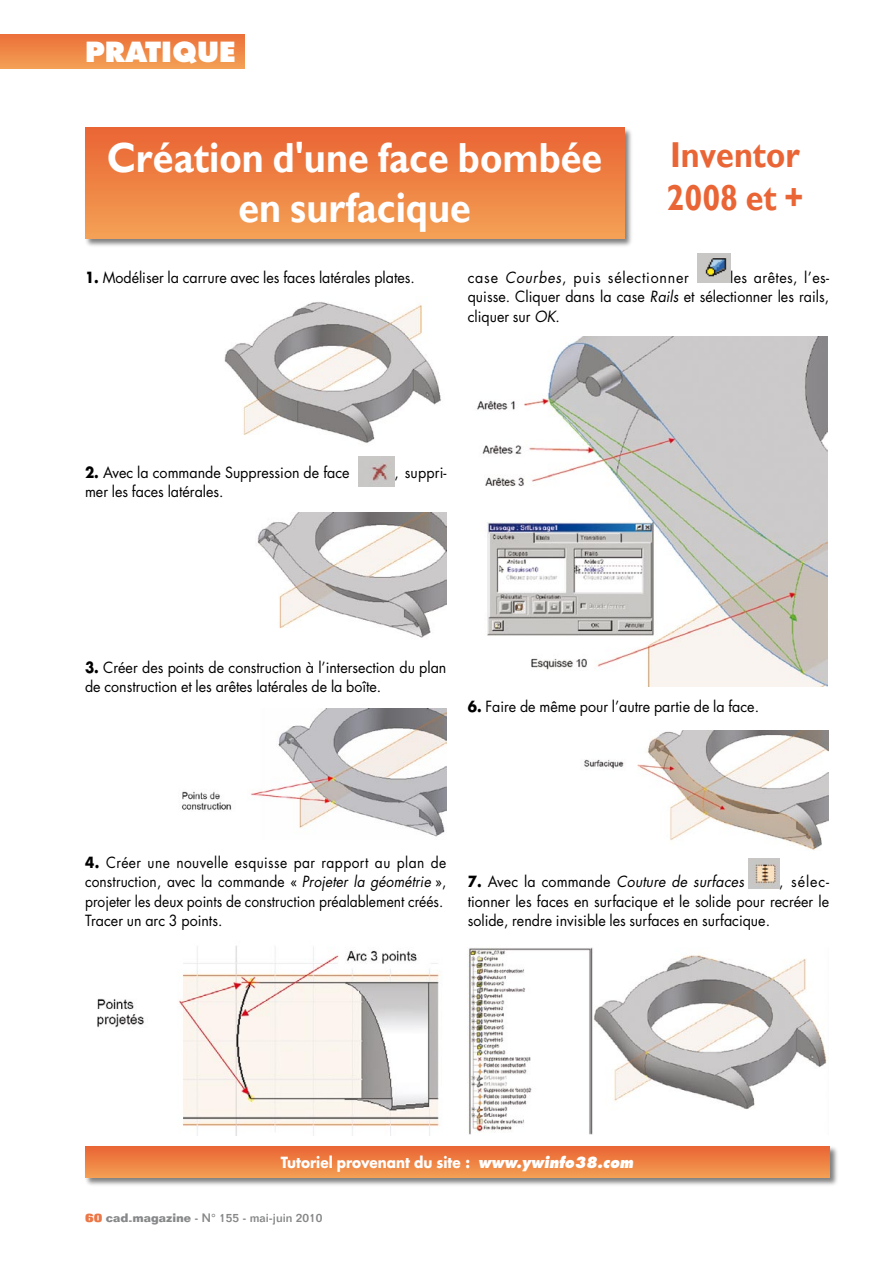
<style>
.page{position:relative;width:893px;height:1263px;background:#fff}
.page>*{position:absolute;margin:0;border:0;box-sizing:border-box;transform-origin:0 0}
.t1{font:700 42px/50.4px "Gill Sans";color:#fff;text-align:center;scale:.9 1}
.t2{font:700 36px/43.2px "Gill Sans";color:#ea6535;scale:.9 1}
.t3{font:800 27px "Futura";color:#fff}
.t4{font:15px/19.5px "Futura";color:#000;text-align:justify;scale:.95 1}
.t5{font:15px/19.5px "Futura";color:#000;scale:.92 1}
.t6{font:700 15px "Futura";color:#fff;scale:.91 1}
.t7{font:italic 15px "Futura";letter-spacing:.01em;color:#000;scale:.95 1}
.t8{font:15px "Futura";letter-spacing:.05em;color:#000;scale:.95 1}
.t9{font:500 12px "Folio";color:#878889}
.s1{font-weight:700}
.s2{font-style:italic}
.s3{font-weight:700;font-style:normal}
.s4{font-style:normal}
.s5{font-weight:800;font-style:italic}
.s6{font-weight:800;color:#ec7746}
</style>
<div class="page">
<svg style="left:0;top:34px;width:244px;height:35px;background:#ef8846"></svg>
<div style="left:84px;top:126px;width:550px;height:122px;background:#000;opacity:.5"></div>
<div style="left:85px;top:128px;width:539px;height:110px;background:linear-gradient(to bottom,#ea6433,#f4a054)"></div>
<img style="left:224px;top:302px;width:217px;height:141px">
<img style="left:358px;top:456px;width:36px;height:30px">
<img style="left:257px;top:512px;width:189px;height:126px">
<img style="left:181px;top:708px;width:265px;height:129px">
<img style="left:97px;top:945px;width:344px;height:190px">
<img style="left:697px;top:253px;width:33px;height:30px">
<img style="left:476px;top:337px;width:351px;height:349px">
<img style="left:584px;top:731px;width:245px;height:119px">
<img style="left:468px;top:948px;width:359px;height:186px">
<img style="left:748px;top:858px;width:31px;height:30px">
<div style="left:84px;top:1144px;width:755px;height:44px;background:#000;opacity:.5"></div>
<div style="left:85px;top:1146px;width:744px;height:32px;background:linear-gradient(to bottom,#e96433,#f39e53)"></div>
<h3 class="t3" style="left:85px;top:35px;width:152px">PRATIQUE</h3>
<h1 class="t1" style="left:107px;top:133px;width:552px">Création d'une face bombée en surfacique</h1>
<h2 class="t2" style="left:667px;top:133px;width:153px">Inventor<br>2008 et +</h2>
<p class="t4" style="left:85px;top:267px;width:349px"><span class="s1">1.</span> Modéliser la carrure avec les faces latérales plates.</p>
<p class="t8" style="left:468px;top:267px;width:234px">case <span class="s2">Courbes</span>, puis sélectionner</p>
<p class="t4" style="left:468px;top:267px;width:382px;text-indent:262px">les arêtes, l’es&shy;quisse. Cliquer dans la case <span class="s2">Rails</span> et sélectionner les rails, cliquer sur <span class="s2">Ok</span>.</p>
<p class="t4" style="left:85px;top:462px;width:280px"><span class="s1">2.</span> Avec la commande Suppression de face</p>
<p class="t4" style="left:394px;top:462px;width:56px">, suppri-</p>
<p class="t4" style="left:85px;top:482px;width:147px">mer les faces latérales.</p>
<p class="t4" style="left:85px;top:657px;width:382px"><span class="s1">3.</span> Créer des points de construction à l’intersection du plan de construction et les arêtes latérales de la boîte.</p>
<p class="t4" style="left:468px;top:696px;width:308px"><span class="s1">6.</span> Faire de même pour l’autre partie de la face.</p>
<p class="t5" style="left:85px;top:852px;width:394px"><span class="s1">4.</span> Créer une nouvelle esquisse par rapport au plan de construction, avec la commande « <span class="s2">Projeter la géométrie</span> », projeter les deux points de construction préalablement créés.<br>Tracer un arc 3 points.</p>
<p class="t7" style="left:468px;top:872px;width:292px"><span class="s3">7.</span> <span class="s4">Avec la commande</span> Couture de surfaces</p>
<p class="t4" style="left:468px;top:872px;width:382px;text-indent:311px">, sélec&shy;tionner les faces en surfacique et le solide pour recréer le solide, rendre invisible les surfaces en surfacique.</p>
<p class="t6" style="left:281px;top:1152px;width:389px">Tutoriel provenant du site : <span class="s5">www.ywinfo38.com</span></p>
<p class="t9" style="left:85px;top:1210px;width:239px"><span class="s6">60</span> <span class="s1">cad-magazine</span> - N° 155 - mai-juin 2010</p>
</div>
